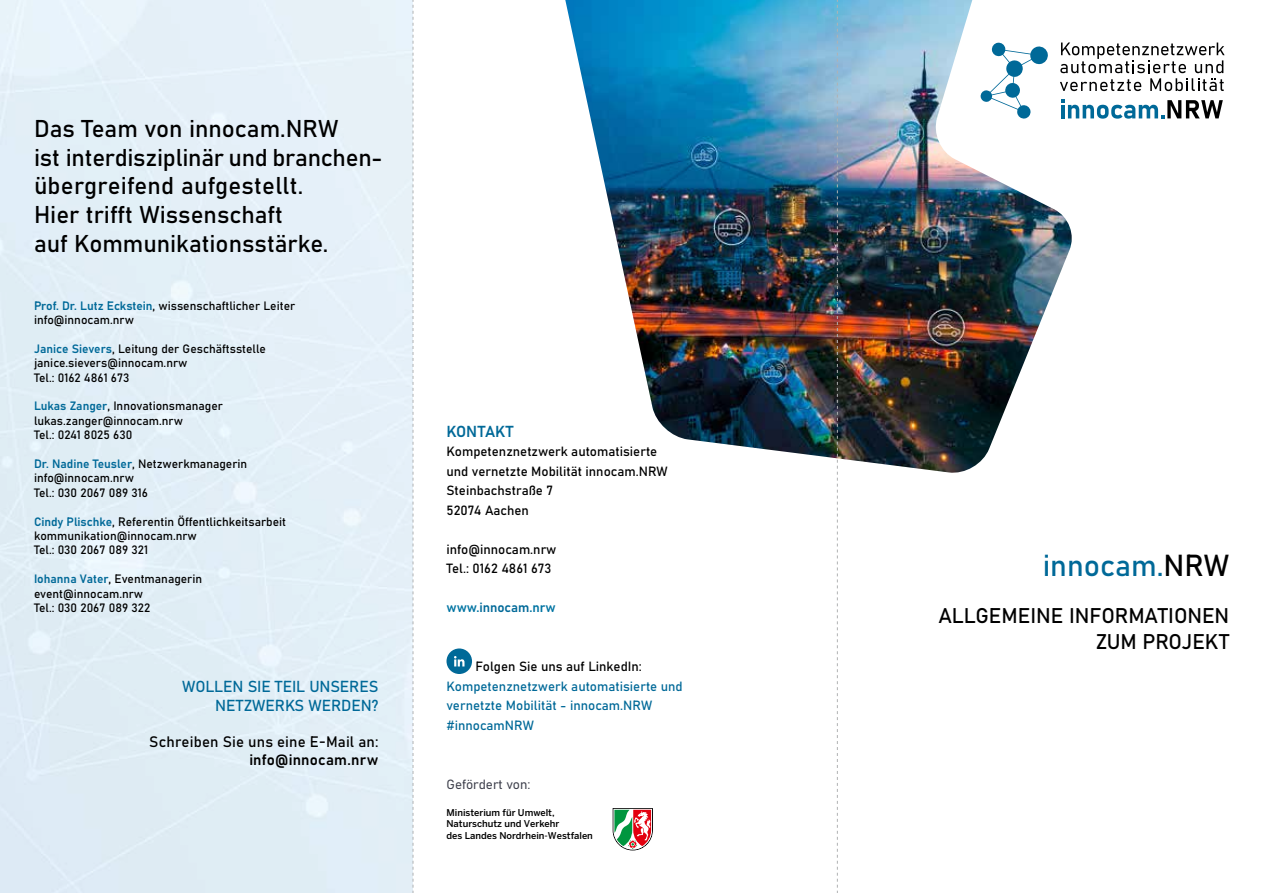
<style>
.page{position:relative;width:1263px;height:893px;background:#fff}
.page>*{position:absolute;margin:0;border:0;box-sizing:border-box;transform-origin:0 0}
.t1{font:30px "Bahnschrift";color:#006998}
.t2{font:24px/28.8px "Bahnschrift";color:#000}
.t3{font:21px/26.5px "Bahnschrift";color:#000;text-align:right}
.t4{font:15.75px/18.9px "Bahnschrift";letter-spacing:-.005em;color:#006998;text-align:right}
.t5{font:15px/18px "Bahnschrift";letter-spacing:.01em;color:#000;text-align:right}
.t6{font:13.2px/19.5px "Bahnschrift";color:#000}
.t7{font:13.2px/19.5px "Bahnschrift";color:#006998}
.t8{font:13.2px "Bahnschrift";color:#0074a2}
.t9{font:13.2px "Bahnschrift";color:#3e404c}
.t10{font:12px/14.4px "Bahnschrift";color:#000}
.t11{font:500 9.3px/11.2px "Benton Sans";color:#000}
.s1{color:#006998}
.s2{color:#000}
</style>
<div class="page">
<img style="left:565px;top:0;width:510px;height:474px">
<svg style="left:446px;top:648px;width:26px;height:26px"></svg>
<svg style="left:980px;top:42px;width:68px;height:77px"></svg>
<svg style="left:1060px;top:43px;width:165px;height:48px"></svg>
<svg style="left:1061px;top:100px;width:162px;height:19px"></svg>
<svg style="left:613px;top:808px;width:40px;height:42px"></svg>
<svg style="left:413px;top:0;width:1px;height:893px"></svg>
<svg style="left:837px;top:0;width:1px;height:893px"></svg>
<h2 class="t2" style="left:34px;top:112px;width:346px">Das Team von innocam.NRW<br>ist interdisziplinär und branchen&shy;übergreifend aufgestellt.<br>Hier trifft Wissenschaft<br>auf Kommunikationsstärke.</h2>
<p class="t10" style="left:34px;top:297px;width:263px"><span class="s1">Prof. Dr. Lutz Eckstein</span>, wissenschaftlicher Leiter info@innocam.nrw</p>
<p class="t10" style="left:34px;top:341px;width:233px"><span class="s1">Janice Sievers</span>, Leitung der Geschäftsstelle janice.sievers@innocam.nrw<br>Tel.: 0162 4861 673</p>
<p class="t10" style="left:34px;top:398px;width:190px"><span class="s1">Lukas Zanger</span>, Innovationsmanager lukas.zanger@innocam.nrw<br>Tel.: 0241 8025 630</p>
<p class="t10" style="left:34px;top:456px;width:215px"><span class="s1">Dr. Nadine Teusler</span>, Netzwerkmanagerin info@innocam.nrw<br>Tel.: 030 2067 089 316</p>
<p class="t10" style="left:34px;top:513px;width:254px"><span class="s1">Cindy Plischke</span>, Referentin Öffentlichkeitsarbeit kommunikation@innocam.nrw<br>Tel.: 030 2067 089 321</p>
<p class="t10" style="left:34px;top:571px;width:170px"><span class="s1">Iohanna Vater</span>, Eventmanagerin event@innocam.nrw<br>Tel.: 030 2067 089 322</p>
<h3 class="t4" style="left:182px;top:676px;width:198px">WOLLEN SIE TEIL UNSERES<br>NETZWERKS WERDEN?</h3>
<p class="t5" style="left:149px;top:732px;width:231px">Schreiben Sie uns eine E-Mail an: info@innocam.nrw</p>
<h3 class="t4" style="left:446px;top:421px;width:68px">KONTAKT</h3>
<p class="t6" style="left:446px;top:441px;width:223px">Kompetenznetzwerk automatisierte und vernetzte Mobilität innocam.NRW<br>Steinbachstraße 7<br>52074 Aachen</p>
<p class="t6" style="left:446px;top:539px;width:111px">info@innocam.nrw<br>Tel.: 0162 4861 673</p>
<p class="t8" style="left:446px;top:598px;width:111px">www.<span class="s1">innocam</span>.nrw</p>
<p class="t6" style="left:476px;top:656px;width:168px">Folgen Sie uns auf LinkedIn:</p>
<p class="t7" style="left:446px;top:675px;width:238px">Kompetenznetzwerk automatisierte und vernetzte Mobilität - innocam.NRW #innocamNRW</p>
<p class="t9" style="left:446px;top:774px;width:86px">Gefördert von:</p>
<p class="t11" style="left:446px;top:807px;width:148px">Ministerium für Umwelt,<br>Naturschutz und Verkehr<br>des Landes Nordrhein-Westfalen</p>
<h1 class="t1" style="left:1043px;top:543px;width:188px">innocam.<span class="s2">NRW</span></h1>
<h3 class="t3" style="left:938px;top:601px;width:292px">ALLGEMEINE INFORMATIONEN<br>ZUM PROJEKT</h3>
</div>
